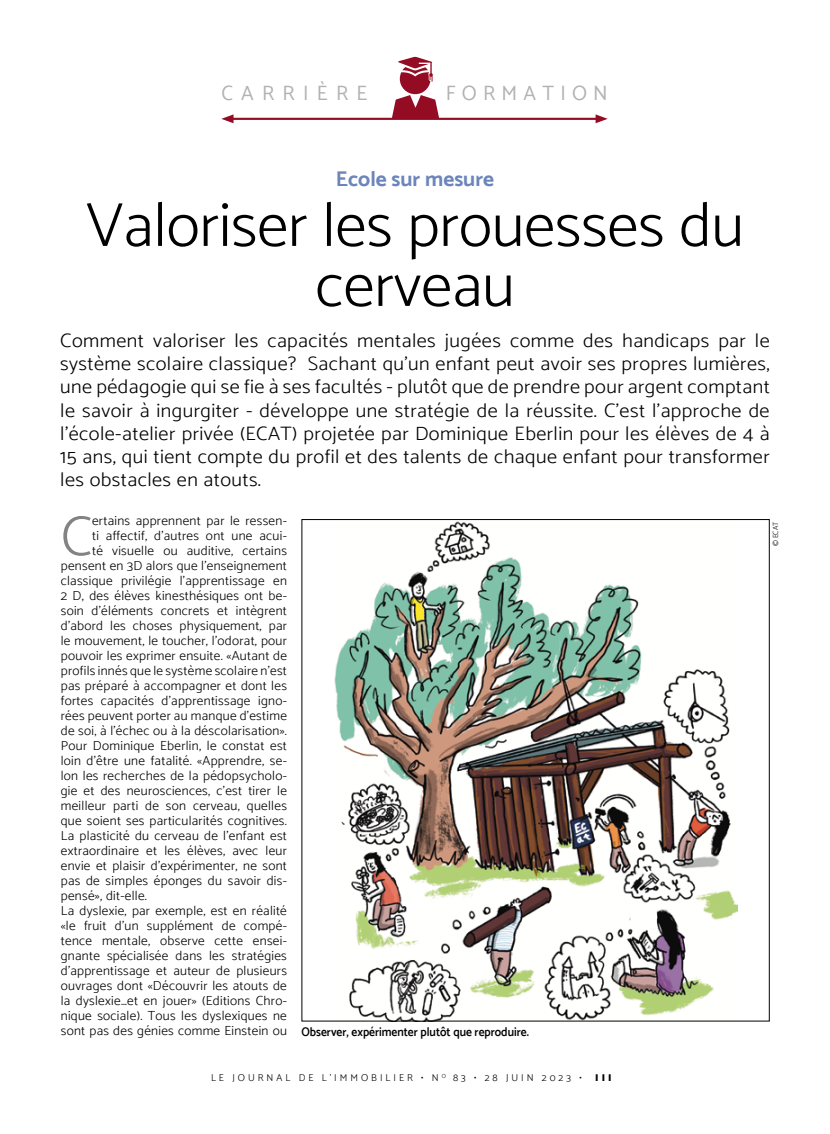
<style>
.page{position:relative;width:830px;height:1134px;background:#fff}
.page>*{position:absolute;margin:0;border:0;box-sizing:border-box;transform-origin:0 0}
.t1{font:300 62.5px/60px "Catamaran";color:#000;text-align:center}
.t2{font:300 56.38px "Catamaran";color:#838382}
.t3{font:700 21.25px "Catamaran";color:#6c85ba}
.t4{font:20.75px "Catamaran";letter-spacing:.3em;color:#b3b2b2}
.t5{font:20.75px "Catamaran";letter-spacing:.4em;color:#b3b2b2}
.t6{font:300 19.38px/23.2px "Catamaran";letter-spacing:.02em;color:#000;text-align:justify;scale:1.05 1}
.t7{font:300 13.12px "Catamaran";letter-spacing:.02em;color:#000}
.t8{font:600 12.5px "Catamaran";color:#000;scale:.92 1}
.t9{font:300 10px "Catamaran";letter-spacing:.3em;color:#000}
.t10{font:900 10px "Catamaran";color:#000}
.t11{font:300 7.5px "Catamaran";color:#000}
</style>
<div class="page">
<svg style="left:391px;top:57px;width:48px;height:61px"></svg>
<hr style="left:229px;top:118px;width:370px;height:2px;background:#940c23">
<svg style="left:221px;top:114px;width:12px;height:9px"></svg>
<svg style="left:595px;top:114px;width:12px;height:9px"></svg>
<img style="left:334px;top:521px;width:403px;height:498px">
<h3 class="t5" style="left:221px;top:81px;width:147px">CARRIÈRE</h3>
<h3 class="t4" style="left:445px;top:81px;width:163px">FORMATION</h3>
<h3 class="t3" style="left:336px;top:166px;width:160px">Ecole sur mesure</h3>
<h1 class="t1" style="left:86px;top:194px;width:658px">Valoriser les prouesses du cerveau</h1>
<p class="t6" style="left:60px;top:329px;width:677px">Comment valoriser les capacités mentales jugées comme des handicaps par le système scolaire classique? Sachant qu’un enfant peut avoir ses propres lumières, une pédagogie qui se fie à ses facultés - plutôt que de prendre pour argent comptant le savoir à ingurgiter - développe une stratégie de la réussite. C’est l’approche de l’école-atelier privée (ECAT) projetée par Dominique Eberlin pour les élèves de 4 à 15 ans, qui tient compte du profil et des talents de chaque enfant pour transformer les obstacles en atouts.</p>
<h2 class="t2" style="left:61px;top:503px;width:33px">C</h2>
<p class="t7" style="left:92px;top:513px;width:196px">ertains apprennent par le ressen-</p>
<p class="t7" style="left:92px;top:528px;width:196px">ti affectif, d’autres ont une acui-</p>
<p class="t7" style="left:92px;top:543px;width:196px">té visuelle ou auditive, certains</p>
<p class="t7" style="left:61px;top:558px;width:227px">pensent en 3D alors que l’enseignement</p>
<p class="t7" style="left:61px;top:573px;width:227px">classique privilégie l’apprentissage en</p>
<p class="t7" style="left:61px;top:588px;width:227px">2 D, des élèves kinesthésiques ont be-</p>
<p class="t7" style="left:61px;top:603px;width:227px">soin d’éléments concrets et intègrent</p>
<p class="t7" style="left:61px;top:618px;width:227px">d’abord les choses physiquement, par</p>
<p class="t7" style="left:61px;top:633px;width:227px">le mouvement, le toucher, l’odorat, pour</p>
<p class="t7" style="left:61px;top:648px;width:227px">pouvoir les exprimer ensuite. «Autant de</p>
<p class="t7" style="left:61px;top:663px;width:227px">profils innés que le système scolaire n’est</p>
<p class="t7" style="left:61px;top:678px;width:227px">pas préparé à accompagner et dont les</p>
<p class="t7" style="left:61px;top:693px;width:227px">fortes capacités d’apprentissage igno-</p>
<p class="t7" style="left:61px;top:708px;width:227px">rées peuvent porter au manque d’estime</p>
<p class="t7" style="left:61px;top:723px;width:227px">de soi, à l’échec ou à la déscolarisation».</p>
<p class="t7" style="left:61px;top:738px;width:227px">Pour Dominique Eberlin, le constat est</p>
<p class="t7" style="left:61px;top:753px;width:227px">loin d’être une fatalité. «Apprendre, se-</p>
<p class="t7" style="left:61px;top:768px;width:227px">lon les recherches de la pédopsycholo-</p>
<p class="t7" style="left:61px;top:783px;width:227px">gie et des neurosciences, c’est tirer le</p>
<p class="t7" style="left:61px;top:798px;width:227px">meilleur parti de son cerveau, quelles</p>
<p class="t7" style="left:61px;top:813px;width:227px">que soient ses particularités cognitives.</p>
<p class="t7" style="left:61px;top:828px;width:227px">La plasticité du cerveau de l’enfant est</p>
<p class="t7" style="left:61px;top:843px;width:227px">extraordinaire et les élèves, avec leur</p>
<p class="t7" style="left:61px;top:858px;width:227px">envie et plaisir d’expérimenter, ne sont</p>
<p class="t7" style="left:61px;top:873px;width:227px">pas de simples éponges du savoir dis-</p>
<p class="t7" style="left:61px;top:888px;width:88px">pensé», dit-elle.</p>
<p class="t7" style="left:61px;top:903px;width:227px">La dyslexie, par exemple, est en réalité</p>
<p class="t7" style="left:61px;top:918px;width:227px">«le fruit d’un supplément de compé-</p>
<p class="t7" style="left:61px;top:933px;width:227px">tence mentale, observe cette ensei-</p>
<p class="t7" style="left:61px;top:948px;width:227px">gnante spécialisée dans les stratégies</p>
<p class="t7" style="left:61px;top:963px;width:227px">d’apprentissage et auteur de plusieurs</p>
<p class="t7" style="left:61px;top:978px;width:227px">ouvrages dont «Découvrir les atouts de</p>
<p class="t7" style="left:61px;top:993px;width:227px">la dyslexie…et en jouer» (Editions Chro-</p>
<p class="t7" style="left:61px;top:1008px;width:227px">nique sociale). Tous les dyslexiques ne</p>
<p class="t7" style="left:61px;top:1023px;width:227px">sont pas des génies comme Einstein ou</p>
<p class="t8" style="left:301px;top:1024px;width:248px">Observer, expérimenter plutôt que reproduire.</p>
<p class="t9" style="left:211px;top:1072px;width:372px">LE JOURNAL DE L’IMMOBILIER • N <sup>O</sup> 83 • 28 JUIN 2023 •</p>
<p class="t10" style="left:595px;top:1070px;width:18px">III</p>
<p class="t11" style="left:770px;top:546px;width:26px;rotate:-90deg">© ECAT</p>
</div>
